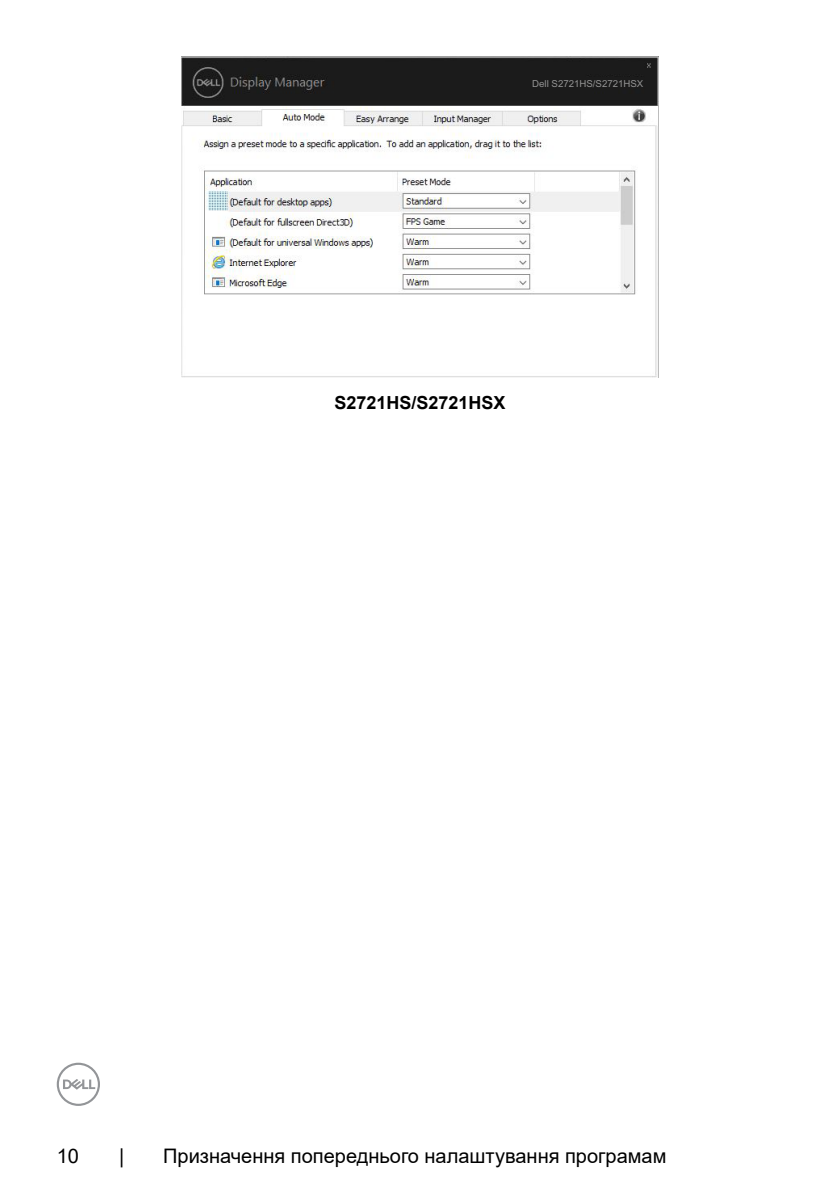
<style>
.page{position:relative;width:840px;height:1191px;background:#fff}
.page>*{position:absolute;margin:0;border:0;box-sizing:border-box;transform-origin:0 0}
.t1{font:20px "Arial";color:#000}
.t2{font:700 18px "Arial";color:#000}
.t3{font:9.6px "Arial";color:#939393}
</style>
<div class="page">
<svg style="left:57px;top:1062px;width:43px;height:44px"></svg>
<img style="left:182px;top:57px;width:475px;height:320px">
<div style="left:539px;top:77px;width:104px;height:12px;background:#1b1b1b"></div>
<p class="t3" style="left:532px;top:78px;width:112px">Dell S2721HS/S2721HSX</p>
<p class="t2" style="left:334px;top:390px;width:173px">S2721HS/S2721HSX</p>
<p class="t1" style="left:57px;top:1141px;width:24px">10</p>
<p class="t1" style="left:119px;top:1141px;width:7px">|</p>
<p class="t1" style="left:163px;top:1141px;width:504px">Призначення попереднього налаштування програмам</p>
</div>
